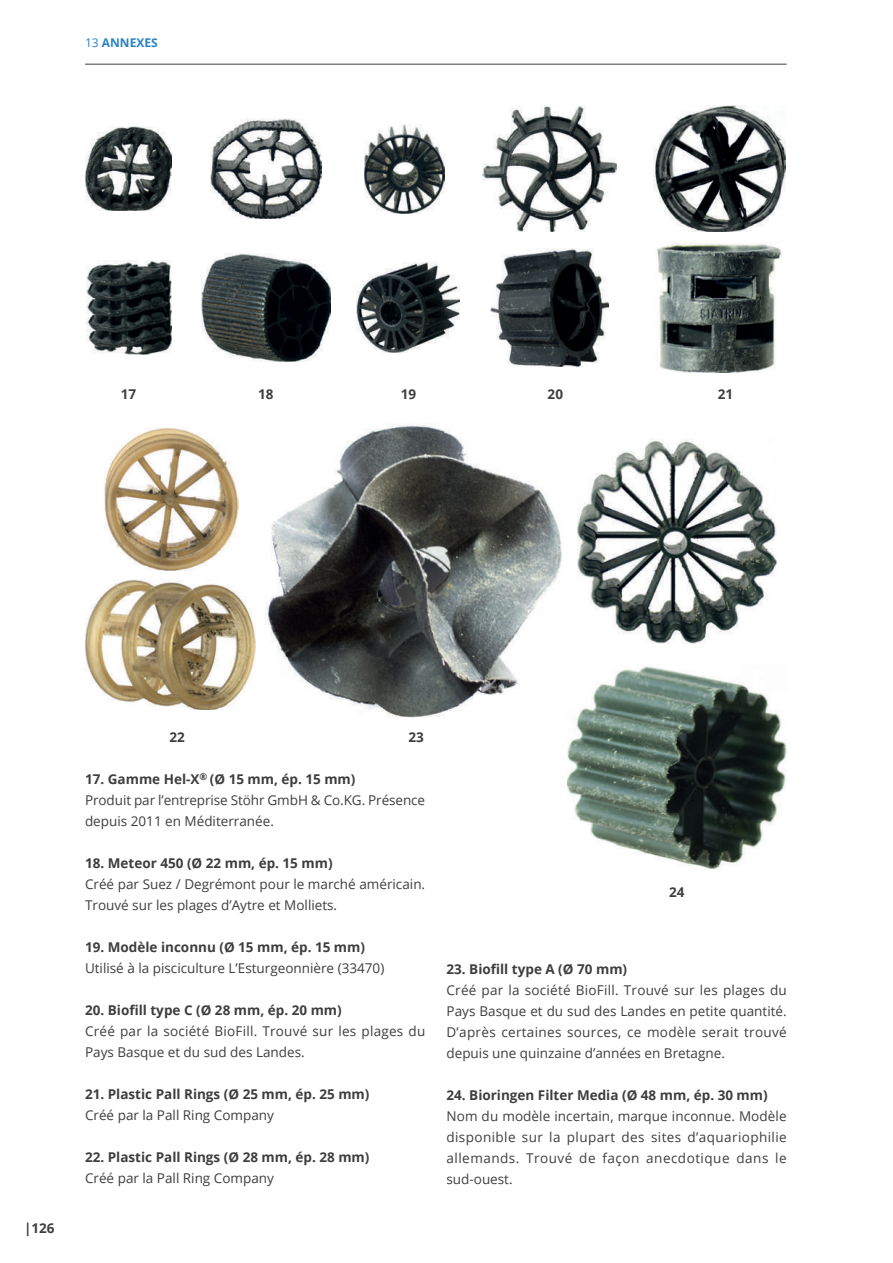
<style>
.page{position:relative;width:893px;height:1263px;background:#fff}
.page>*{position:absolute;margin:0;border:0;box-sizing:border-box;transform-origin:0 0}
.t1{font:13.5px/21px "Open Sans";color:#3e3e3f}
.t2{font:700 13.5px "Open Sans";color:#3e3e3f}
.t3{font:13.5px/21px "Open Sans";letter-spacing:.02em;color:#3e3e3f}
.t4{font:700 12px "Open Sans";color:#2783c5}
.s1{font-weight:400}
.s2{font-weight:700}
</style>
<div class="page">
<hr style="left:85px;top:64px;width:702px;height:1px;background:#3e3e3f">
<img style="left:266px;top:425px;width:296px;height:293px">
<img style="left:85px;top:126px;width:87px;height:85px">
<img style="left:87px;top:261px;width:85px;height:93px">
<img style="left:210px;top:118px;width:111px;height:101px">
<img style="left:201px;top:253px;width:129px;height:108px">
<img style="left:365px;top:124px;width:80px;height:89px">
<img style="left:356px;top:263px;width:103px;height:89px">
<img style="left:490px;top:248px;width:119px;height:119px">
<img style="left:656px;top:243px;width:126px;height:129px">
<img style="left:85px;top:579px;width:170px;height:130px">
<img style="left:482px;top:106px;width:135px;height:126px">
<img style="left:654px;top:106px;width:131px;height:126px">
<img style="left:104px;top:428px;width:134px;height:143px">
<img style="left:577px;top:439px;width:199px;height:204px">
<img style="left:568px;top:666px;width:218px;height:203px">
<p class="t4" style="left:85px;top:34px;width:74px"><span class="s1">13</span> ANNEXES</p>
<p class="t2" style="left:121px;top:385px;width:17px">17</p>
<p class="t2" style="left:258px;top:385px;width:17px">18</p>
<p class="t2" style="left:401px;top:385px;width:17px">19</p>
<p class="t2" style="left:548px;top:385px;width:17px">20</p>
<p class="t2" style="left:718px;top:385px;width:17px">21</p>
<p class="t2" style="left:24px;top:1219px;width:32px">|126</p>
<p class="t2" style="left:169px;top:728px;width:17px">22</p>
<p class="t2" style="left:409px;top:728px;width:17px">23</p>
<p class="t1" style="left:85px;top:768px;width:342px"><span class="s2">17. Gamme Hel-X</span><sup>®</sup> <span class="s2">(Ø 15 mm, ép. 15 mm)<br></span>Produit par l’entreprise Stöhr GmbH &amp; Co.KG. Présence depuis 2011 en Méditerranée.</p>
<p class="t2" style="left:85px;top:854px;width:249px">18. Meteor 450 (Ø 22 mm, ép. 15 mm)</p>
<p class="t1" style="left:85px;top:873px;width:342px">Créé par Suez / Degrémont pour le marché américain.<br>Trouvé sur les plages d’Aytre et Molliets.</p>
<p class="t2" style="left:85px;top:938px;width:281px">19. Modèle inconnu (Ø 15 mm, ép. 15 mm)</p>
<p class="t1" style="left:85px;top:957px;width:301px">Utilisé à la pisciculture L’Esturgeonnière (33470)</p>
<p class="t2" style="left:85px;top:1001px;width:258px">20. Biofill type C (Ø 28 mm, ép. 20 mm)</p>
<p class="t3" style="left:85px;top:1020px;width:342px">Créé par la société BioFill. Trouvé sur les plages du<br>Pays Basque et du sud des Landes.</p>
<p class="t2" style="left:85px;top:1085px;width:286px">21. Plastic Pall Rings (Ø 25 mm, ép. 25 mm)</p>
<p class="t1" style="left:85px;top:1104px;width:190px">Créé par la Pall Ring Company</p>
<p class="t2" style="left:85px;top:1148px;width:286px">22. Plastic Pall Rings (Ø 28 mm, ép. 28 mm)</p>
<p class="t1" style="left:85px;top:1167px;width:190px">Créé par la Pall Ring Company</p>
<p class="t2" style="left:669px;top:883px;width:17px">24</p>
<p class="t2" style="left:446px;top:960px;width:182px">23. Biofill type A (Ø 70 mm)</p>
<p class="t1" style="left:446px;top:979px;width:342px;text-align:justify">Créé par la société BioFill. Trouvé sur les plages du Pays Basque et du sud des Landes en petite quantité.<br>D’après certaines sources, ce modèle serait trouvé depuis une quinzaine d’années en Bretagne.</p>
<p class="t2" style="left:446px;top:1086px;width:323px">24. Bioringen Filter Media (Ø 48 mm, ép. 30 mm)</p>
<p class="t1" style="left:446px;top:1106px;width:342px;text-align:justify">Nom du modèle incertain, marque inconnue. Modèle disponible sur la plupart des sites d’aquariophilie allemands. Trouvé de façon anecdotique dans le sud-ouest.</p>
</div>
